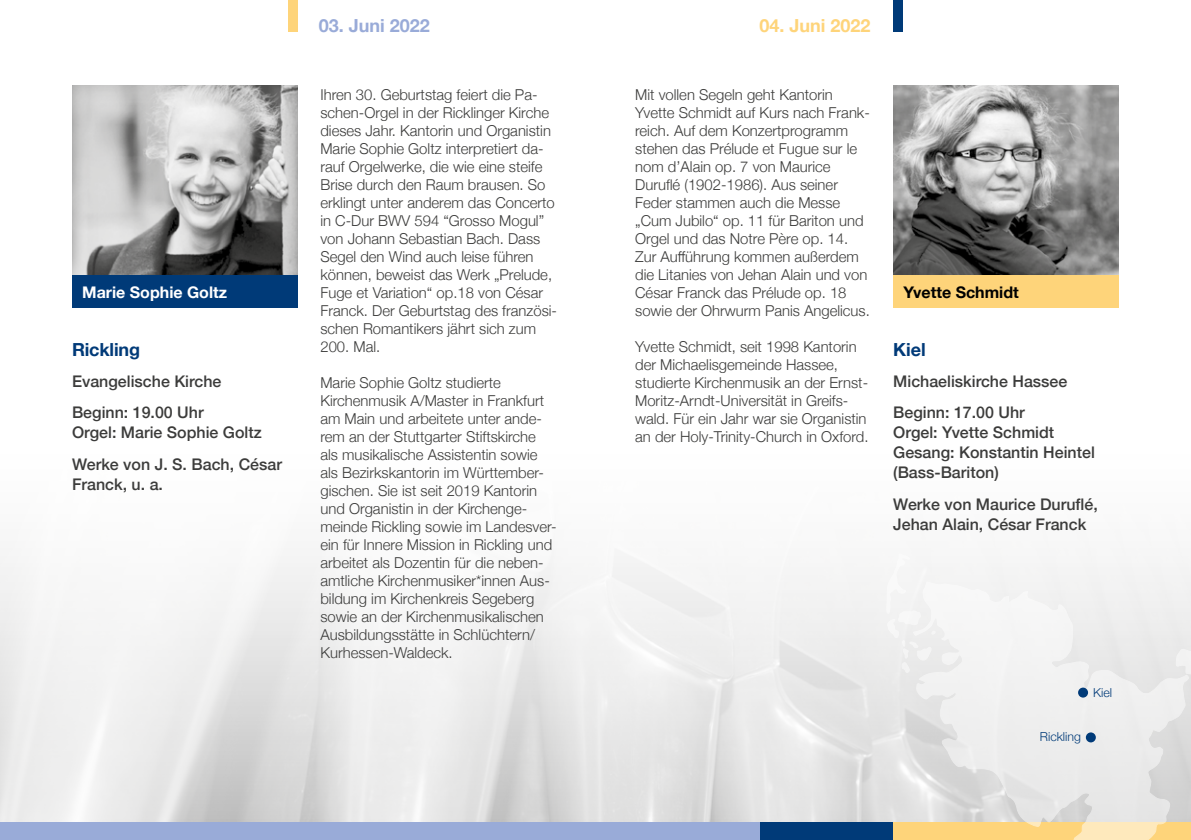
<style>
.page{position:relative;width:1191px;height:840px;background:#fff}
.page>*{position:absolute;margin:0;border:0;box-sizing:border-box;transform-origin:0 0}
.t1{font:700 18px "Helvetica Neue";letter-spacing:-.01em;color:#003a78}
.t2{font:700 18px "Helvetica Neue";color:#99abd8}
.t3{font:700 18px "Helvetica Neue";color:#fed47a}
.t4{font:500 16px/31.4px "Helvetica Neue";color:#3c3c3b}
.t5{font:700 16px "Helvetica Neue";color:#fff}
.t6{font:700 16px "Helvetica Neue";color:#000}
.t7{font:300 15px/18px "Helvetica Neue";color:#3c3c3b}
.t8{font:300 12.4px "Helvetica Neue";color:#003a78}
</style>
<div class="page">
<div style="left:760px;top:822px;width:133px;height:17px;background:#003a78"></div>
<div style="left:893px;top:822px;width:298px;height:17px;background:#fed47a"></div>
<svg style="left:1189px;top:647px;width:2px;height:27px"></svg>
<svg style="left:885px;top:552px;width:51px;height:121px"></svg>
<svg style="left:912px;top:580px;width:277px;height:259px;fill:#eeedec"></svg>
<div style="left:0;top:822px;width:760px;height:17px;background:#99abd8"></div>
<div style="left:893px;top:0;width:10px;height:31px;background:#003a78"></div>
<div style="left:288px;top:0;width:10px;height:31px;background:#fed47a"></div>
<img style="left:893px;top:85px;width:226px;height:190px">
<div style="left:893px;top:275px;width:226px;height:33px;background:#fed47a"></div>
<img style="left:72px;top:85px;width:226px;height:190px">
<div style="left:72px;top:275px;width:226px;height:33px;background:#003a78"></div>
<div style="left:1078px;top:687px;width:10px;height:10px;background:#003a78;border-radius:50%"></div>
<div style="left:1085px;top:732px;width:10px;height:10px;background:#003a78;border-radius:50%"></div>
<p class="t2" style="left:319px;top:11px;width:113px">03. Juni 2022</p>
<p class="t3" style="left:759px;top:11px;width:113px">04. Juni 2022</p>
<p class="t7" style="left:320px;top:84px;width:238px">Ihren 30. Geburtstag feiert die Pa&shy;schen-Orgel in der Ricklinger Kirche dieses Jahr. Kantorin und Organistin Marie Sophie Goltz interpretiert da&shy;rauf Orgelwerke, die wie eine steife Brise durch den Raum brausen. So erklingt unter anderem das Concerto in C-Dur BWV 594 “Grosso Mogul” von Johann Sebastian Bach. Dass Segel den Wind auch leise führen können, beweist das Werk „Prelude, Fuge et Variation“ op.18 von César Franck. Der Geburtstag des französi&shy;schen Romantikers jährt sich zum 200. Mal.</p>
<p class="t7" style="left:320px;top:372px;width:237px">Marie Sophie Goltz studierte Kirchenmusik A/Master in Frankfurt am Main und arbeitete unter ande&shy;rem an der Stuttgarter Stiftskirche als musikalische Assistentin sowie als Bezirkskantorin im Württember&shy;gischen. Sie ist seit 2019 Kantorin und Organistin in der Kirchenge&shy;meinde Rickling sowie im Landesver&shy;ein für Innere Mission in Rickling und arbeitet als Dozentin für die neben&shy;amtliche Kirchenmusiker*innen Aus&shy;bildung im Kirchenkreis Segeberg sowie an der Kirchenmusikalischen Ausbildungsstätte in Schlüchtern/ Kurhessen-Waldeck.</p>
<p class="t7" style="left:635px;top:84px;width:236px">Mit vollen Segeln geht Kantorin<br>Yvette Schmidt auf Kurs nach Frank&shy;reich. Auf dem Konzertprogramm stehen das Prélude et Fugue sur le nom d’Alain op. 7 von Maurice<br>Duruflé (1902-1986). Aus seiner<br>Feder stammen auch die Messe „Cum Jubilo“ op. 11 für Bariton und<br>Orgel und das Notre Père op. 14.<br>Zur Aufführung kommen außerdem die Litanies von Jehan Alain und von<br>César Franck das Prélude op. 18 sowie der Ohrwurm Panis Angelicus.</p>
<p class="t7" style="left:635px;top:336px;width:235px">Yvette Schmidt, seit 1998 Kantorin der Michaelisgemeinde Hassee, studierte Kirchenmusik an der Ernst-Moritz-Arndt-Universität in Greifs&shy;wald. Für ein Jahr war sie Organistin an der Holy-Trinity-Church in Oxford.</p>
<p class="t1" style="left:893px;top:335px;width:34px">Kiel</p>
<p class="t5" style="left:82px;top:279px;width:146px">Marie Sophie Goltz</p>
<p class="t6" style="left:903px;top:279px;width:117px">Yvette Schmidt</p>
<p class="t1" style="left:72px;top:335px;width:70px">Rickling</p>
<p class="t4" style="left:72px;top:364px;width:151px">Evangelische Kirche<br>Beginn: 19.00 Uhr</p>
<p class="t4" style="left:72px;top:415px;width:211px">Orgel: Marie Sophie Goltz<br>Werke von J. S. Bach, César</p>
<p class="t4" style="left:72px;top:466px;width:93px">Franck, u. a.</p>
<p class="t4" style="left:893px;top:364px;width:176px">Michaeliskirche Hassee<br>Beginn: 17.00 Uhr</p>
<p class="t4" style="left:893px;top:421px;width:203px;line-height:20px">Orgel: Yvette Schmidt<br>Gesang: Konstantin Heintel (Bass-Bariton)</p>
<p class="t4" style="left:893px;top:492px;width:206px;line-height:20px">Werke von Maurice Duruflé,<br>Jehan Alain, César Franck</p>
<p class="t8" style="left:1093px;top:682px;width:20px">Kiel</p>
<p class="t8" style="left:1039px;top:726px;width:43px">Rickling</p>
</div>
